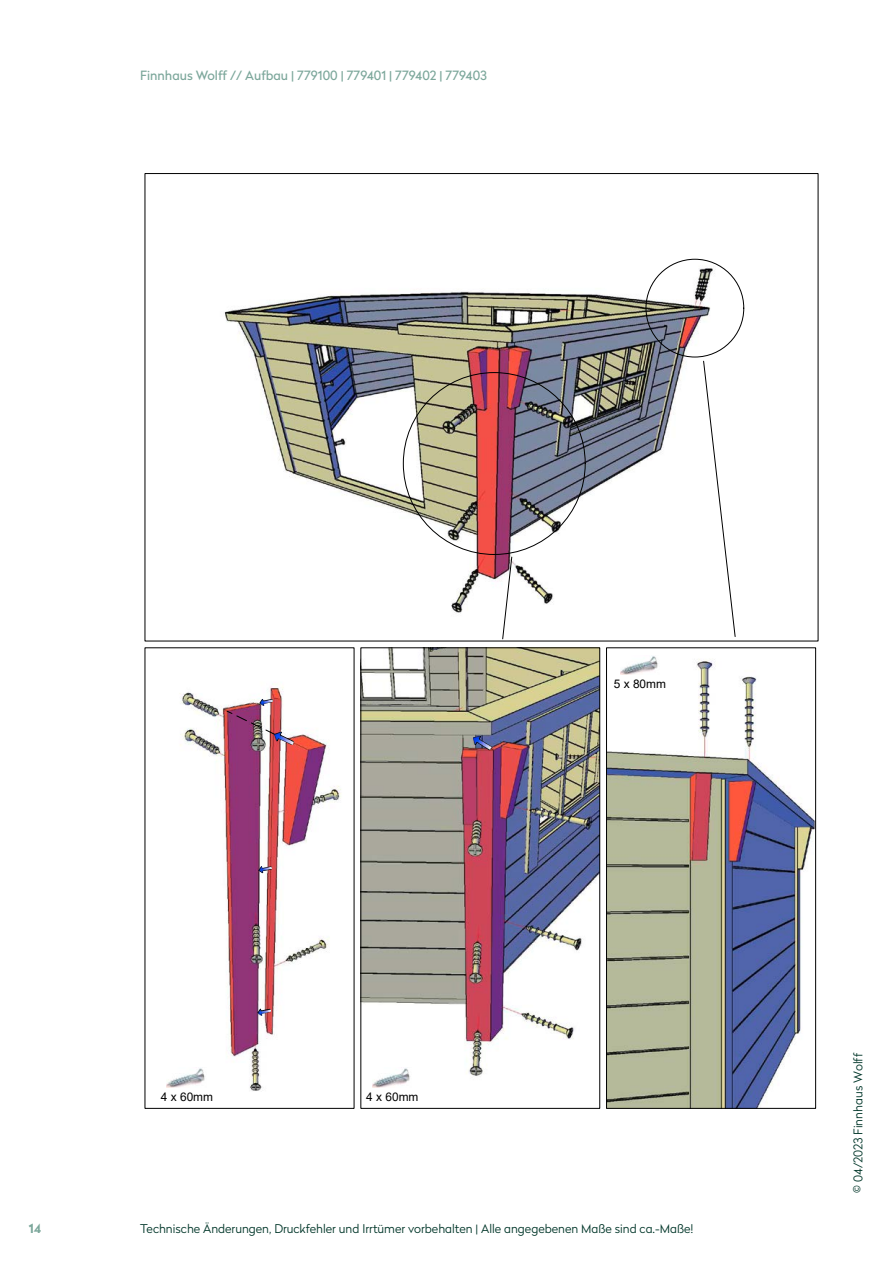
<style>
.page{position:relative;width:893px;height:1263px;background:#fff}
.page>*{position:absolute;margin:0;border:0;box-sizing:border-box;transform-origin:0 0}
.t1{font:12.75px "Radikal";color:#7ca79b}
.t2{font:700 12.75px "Radikal";color:#7ca79b}
.t3{font:300 12px "Radikal";color:#003629}
.t4{font:11.85px "Arial";color:#000}
</style>
<div class="page">
<img style="left:166px;top:686px;width:175px;height:405px">
<img style="left:224px;top:258px;width:521px;height:355px">
<img style="left:363px;top:650px;width:235px;height:438px">
<img style="left:608px;top:659px;width:206px;height:447px">
<div style="left:606px;top:648px;width:210px;height:460px;border:1px solid #000"></div>
<img style="left:226px;top:698px;width:68px;height:47px">
<svg style="left:257px;top:1008px;width:14px;height:8px"></svg>
<svg style="left:258px;top:865px;width:14px;height:9px"></svg>
<svg style="left:473px;top:736px;width:19px;height:14px"></svg>
<img style="left:474px;top:736px;width:17px;height:14px">
<img style="left:372px;top:1068px;width:39px;height:19px">
<img style="left:620px;top:656px;width:39px;height:19px">
<img style="left:167px;top:1068px;width:39px;height:19px">
<svg style="left:703px;top:361px;width:33px;height:276px"></svg>
<svg style="left:502px;top:556px;width:10px;height:83px"></svg>
<p class="t1" style="left:140px;top:67px;width:348px">Finnhaus Wolff // Aufbau | 779100 | 779401 | 779402 | 779403</p>
<p class="t4" style="left:161px;top:1088px;width:54px">4 x 60mm</p>
<p class="t4" style="left:366px;top:1088px;width:54px">4 x 60mm</p>
<p class="t4" style="left:614px;top:676px;width:54px">5 x 80mm</p>
<p class="t2" style="left:29px;top:1219px;width:14px">14</p>
<p class="t3" style="left:140px;top:1220px;width:555px">Technische Änderungen, Druckfehler und Irrtümer vorbehalten | Alle angegebenen Maße sind ca.-Maße!</p>
<p class="t3" style="left:850px;top:1193px;width:141px;rotate:-90deg">© 04/2023 Finnhaus Wolff</p>
</div>
